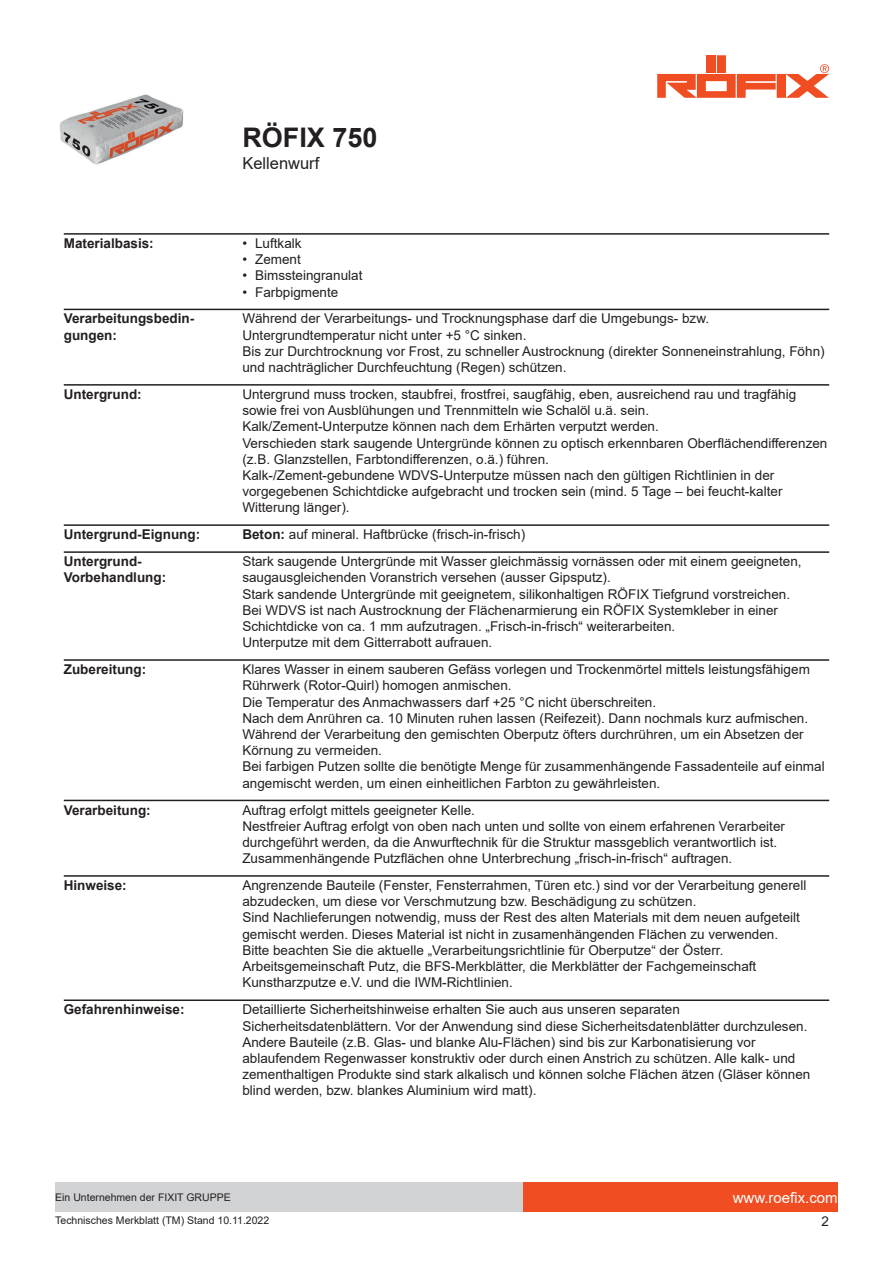
<style>
.page{position:relative;width:893px;height:1263px;background:#fff}
.page>*{position:absolute;margin:0;border:0;box-sizing:border-box;transform-origin:0 0}
.t1{font:700 27px "Arial";color:#231f20}
.t2{font:16.5px "Arial";color:#231f20}
.t3{font:15px "Arial";color:#fff}
.t4{font:13.5px/16.2px "Arial";color:#231f20}
.t5{font:700 13.5px/16.2px "Arial";color:#231f20}
.t6{font:10.5px "Arial";color:#231f20}
.s1{font-weight:700}
</style>
<div class="page">
<img style="left:59px;top:95px;width:125px;height:70px">
<div style="left:717px;top:55px;width:9px;height:18px;background:#f04d22"></div>
<div style="left:707px;top:55px;width:9px;height:18px;background:#f04d22"></div>
<svg style="left:657px;top:64px;width:172px;height:34px"></svg>
<div style="left:523px;top:1182px;width:315px;height:30px;background:#f04d22"></div>
<div style="left:55px;top:1182px;width:468px;height:30px;background:#d1d2d4"></div>
<hr style="left:64px;top:233px;width:765px;height:2px;background:#231f20">
<hr style="left:64px;top:309px;width:765px;height:1px;background:#231f20">
<hr style="left:64px;top:384px;width:765px;height:2px;background:#231f20">
<hr style="left:64px;top:524px;width:765px;height:2px;background:#231f20">
<hr style="left:64px;top:551px;width:765px;height:2px;background:#231f20">
<hr style="left:64px;top:659px;width:765px;height:2px;background:#231f20">
<hr style="left:64px;top:800px;width:765px;height:1px;background:#231f20">
<hr style="left:64px;top:875px;width:765px;height:2px;background:#231f20">
<hr style="left:64px;top:999px;width:765px;height:2px;background:#231f20">
<h1 class="t1" style="left:242px;top:119px;width:137px">RÖFIX 750</h1>
<p class="t2" style="left:242px;top:152px;width:79px">Kellenwurf</p>
<p class="t5" style="left:64px;top:235px;width:92px">Materialbasis:</p>
<p class="t4" style="left:242px;top:235px;width:61px">• Luftkalk</p>
<p class="t4" style="left:242px;top:251px;width:60px">• Zement</p>
<p class="t4" style="left:242px;top:267px;width:122px">• Bimssteingranulat</p>
<p class="t4" style="left:242px;top:284px;width:98px">• Farbpigmente</p>
<p class="t5" style="left:64px;top:311px;width:132px">Verarbeitungsbedin&shy;gungen:</p>
<p class="t4" style="left:242px;top:311px;width:584px">Während der Verarbeitungs- und Trocknungsphase darf die Umgebungs- bzw.<br>Untergrundtemperatur nicht unter +5 °C sinken.<br>Bis zur Durchtrocknung vor Frost, zu schneller Austrocknung (direkter Sonneneinstrahlung, Föhn) und nachträglicher Durchfeuchtung (Regen) schützen.</p>
<p class="t5" style="left:64px;top:386px;width:79px">Untergrund:</p>
<p class="t4" style="left:242px;top:386px;width:587px">Untergrund muss trocken, staubfrei, frostfrei, saugfähig, eben, ausreichend rau und tragfähig sowie frei von Ausblühungen und Trennmitteln wie Schalöl u.ä. sein.<br>Kalk/Zement-Unterputze können nach dem Erhärten verputzt werden.<br>Verschieden stark saugende Untergründe können zu optisch erkennbaren Oberflächendifferenzen (z.B. Glanzstellen, Farbtondifferenzen, o.ä.) führen.<br>Kalk-/Zement-gebundene WDVS-Unterputze müssen nach den gültigen Richtlinien in der vorgegebenen Schichtdicke aufgebracht und trocken sein (mind. 5 Tage – bei feucht-kalter Witterung länger).</p>
<p class="t5" style="left:64px;top:526px;width:138px">Untergrund-Eignung:</p>
<p class="t4" style="left:242px;top:526px;width:284px"><span class="s1">Beton:</span> auf mineral. Haftbrücke (frisch-in-frisch)</p>
<p class="t5" style="left:64px;top:553px;width:104px">Untergrund-<br>Vorbehandlung:</p>
<p class="t4" style="left:242px;top:553px;width:561px">Stark saugende Untergründe mit Wasser gleichmässig vornässen oder mit einem geeigneten, saugausgleichenden Voranstrich versehen (ausser Gipsputz).<br>Stark sandende Untergründe mit geeignetem, silikonhaltigen RÖFIX Tiefgrund vorstreichen.<br>Bei WDVS ist nach Austrocknung der Flächenarmierung ein RÖFIX Systemkleber in einer Schichtdicke von ca. 1 mm aufzutragen. „Frisch-in-frisch“ weiterarbeiten.<br>Unterputze mit dem Gitterrabott aufrauen.</p>
<p class="t5" style="left:64px;top:661px;width:84px">Zubereitung:</p>
<p class="t4" style="left:242px;top:661px;width:584px">Klares Wasser in einem sauberen Gefäss vorlegen und Trockenmörtel mittels leistungsfähigem Rührwerk (Rotor-Quirl) homogen anmischen.<br>Die Temperatur des Anmachwassers darf +25 °C nicht überschreiten.<br>Nach dem Anrühren ca. 10 Minuten ruhen lassen (Reifezeit). Dann nochmals kurz aufmischen.<br>Während der Verarbeitung den gemischten Oberputz öfters durchrühren, um ein Absetzen der Körnung zu vermeiden.<br>Bei farbigen Putzen sollte die benötigte Menge für zusammenhängende Fassadenteile auf einmal angemischt werden, um einen einheitlichen Farbton zu gewährleisten.</p>
<p class="t5" style="left:64px;top:802px;width:89px">Verarbeitung:</p>
<p class="t4" style="left:242px;top:801px;width:544px">Auftrag erfolgt mittels geeigneter Kelle.<br>Nestfreier Auftrag erfolgt von oben nach unten und sollte von einem erfahrenen Verarbeiter durchgeführt werden, da die Anwurftechnik für die Struktur massgeblich verantwortlich ist.<br>Zusammenhängende Putzflächen ohne Unterbrechung „frisch-in-frisch“ auftragen.</p>
<p class="t5" style="left:64px;top:877px;width:65px">Hinweise:</p>
<p class="t4" style="left:242px;top:877px;width:566px">Angrenzende Bauteile (Fenster, Fensterrahmen, Türen etc.) sind vor der Verarbeitung generell abzudecken, um diese vor Verschmutzung bzw. Beschädigung zu schützen.<br>Sind Nachlieferungen notwendig, muss der Rest des alten Materials mit dem neuen aufgeteilt gemischt werden. Dieses Material ist nicht in zusamenhängenden Flächen zu verwenden.<br>Bitte beachten Sie die aktuelle „Verarbeitungsrichtlinie für Oberputze“ der Österr.<br>Arbeitsgemeinschaft Putz, die BFS-Merkblätter, die Merkblätter der Fachgemeinschaft Kunstharzputze e.V. und die IWM-Richtlinien.</p>
<p class="t5" style="left:64px;top:1002px;width:122px">Gefahrenhinweise:</p>
<p class="t4" style="left:242px;top:1001px;width:570px">Detaillierte Sicherheitshinweise erhalten Sie auch aus unseren separaten Sicherheitsdatenblättern. Vor der Anwendung sind diese Sicherheitsdatenblätter durchzulesen.<br>Andere Bauteile (z.B. Glas- und blanke Alu-Flächen) sind bis zur Karbonatisierung vor ablaufendem Regenwasser konstruktiv oder durch einen Anstrich zu schützen. Alle kalk- und zementhaltigen Produkte sind stark alkalisch und können solche Flächen ätzen (Gläser können blind werden, bzw. blankes Aluminium wird matt).</p>
<p class="t6" style="left:55px;top:1190px;width:177px">Ein Unternehmen der FIXIT GRUPPE</p>
<p class="t3" style="left:733px;top:1187px;width:107px">www.roefix.com</p>
<p class="t6" style="left:55px;top:1213px;width:215px">Technisches Merkblatt (TM) Stand 10.11.2022</p>
<p class="t4" style="left:821px;top:1213px;width:9px">2</p>
</div>
